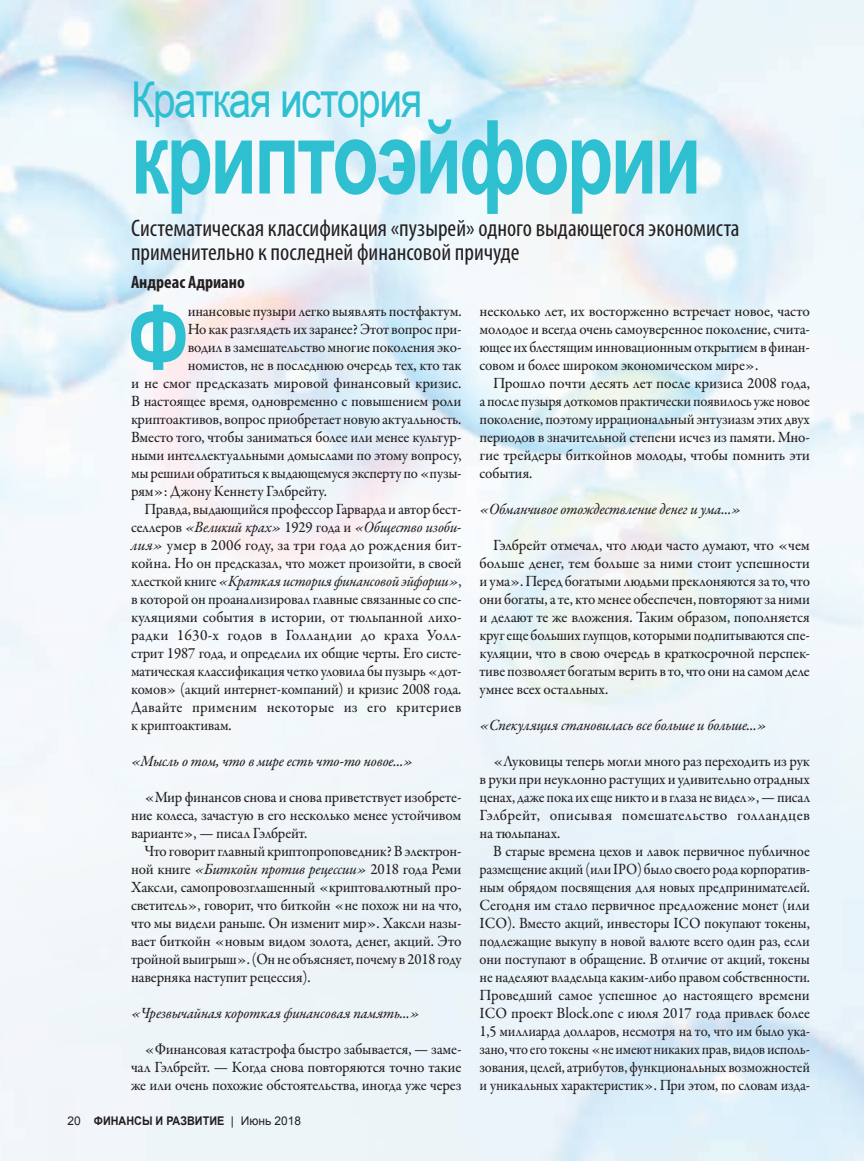
<style>
.page{position:relative;width:864px;height:1161px;background:#fff}
.page>*{position:absolute;margin:0;border:0;box-sizing:border-box;transform-origin:0 0}
.t1{font:700 102.3px "Arial Narrow";letter-spacing:-.03em;color:#2ebfd1;scale:.91 1}
.t2{font:700 91.2px "Arial Narrow";color:#2ebfd1;scale:.95 1}
.t3{font:49.5px "Arial Narrow";letter-spacing:-.03em;color:#2ebfd1}
.t4{font:condensed 24px/24px "Myriad Pro";color:#231f20}
.t5{font:700 condensed 18px "Myriad Pro";color:#231f20}
.t6{font:500 15.75px/18px "Garamond Premr Pro";letter-spacing:-.01em;color:#231f20;text-align:justify;scale:.95 1}
.t7{font:500 15.75px/18px "Garamond Premr Pro";letter-spacing:-.01em;color:#231f20;text-align:justify}
.t8{font:500 15.75px/18px "Garamond Premr Pro";letter-spacing:-.01em;color:#231f20;text-align:justify;scale:.93 1}
.t9{font:500 15.75px/18px "Garamond Premr Pro";letter-spacing:-.01em;color:#231f20;text-align:justify;scale:.94 1}
.t10{font:15.75px "Garamond Premr Pro Med It";letter-spacing:-.01em;color:#231f20;scale:.95 1}
.t11{font:15.75px "Garamond Premr Pro Med It";letter-spacing:-.01em;color:#231f20;scale:.94 1}
.t12{font:500 15.75px "Garamond Premr Pro";letter-spacing:-.01em;color:#231f20;scale:.96 1}
.t13{font:700 12px "Arial";color:#231f20;scale:.9 1}
.s1{font-family:"Garamond Premr Pro";font-weight:500}
.s2{font-family:"Garamond Premr Pro Med It";font-weight:400}
.s3{font-weight:400}
</style>
<div class="page">
<h3 class="t3" style="left:131px;top:63px;width:293px">Краткая история</h3>
<h1 class="t1" style="left:131px;top:80px;width:628px">криптоэйфории</h1>
<h3 class="t4" style="left:131px;top:217px;width:610px">Систематическая классификация «пузырей» одного выдающегося экономиста применительно к последней финансовой причуде</h3>
<p class="t5" style="left:131px;top:272px;width:115px">Андреас Адриано</p>
<h2 class="t2" style="left:128px;top:269px;width:65px">Ф</h2>
<p class="t6" style="left:188px;top:302px;width:290px">инансовые пузыри легко выявлять постфактум.</p>
<p class="t9" style="left:188px;top:320px;width:293px">Но как разглядеть их заранее? Этот вопрос при-</p>
<p class="t6" style="left:188px;top:338px;width:290px">водил в замешательство многие поколения эко-</p>
<p class="t6" style="left:188px;top:356px;width:290px">номистов, не в последнюю очередь тех, кто так</p>
<p class="t7" style="left:131px;top:374px;width:332px">и не смог предсказать мировой финансовый кризис.</p>
<p class="t12" style="left:131px;top:391px;width:346px">В настоящее время, одновременно с повышением роли</p>
<p class="t9" style="left:131px;top:410px;width:353px">криптоактивов, вопрос приобретает новую актуальность.</p>
<p class="t6" style="left:131px;top:428px;width:349px">Вместо того, чтобы заниматься более или менее культур-</p>
<p class="t6" style="left:131px;top:446px;width:349px">ными интеллектуальными домыслами по этому вопросу,</p>
<p class="t8" style="left:131px;top:464px;width:357px">мы решили обратиться к выдающемуся эксперту по «пузы-</p>
<p class="t6" style="left:131px;top:482px;width:208px">рям»: Джону Кеннету Гэлбрейту.</p>
<p class="t9" style="left:145px;top:500px;width:339px">Правда, выдающийся профессор Гарварда и автор бест-</p>
<p class="t11" style="left:131px;top:517px;width:353px"><span class="s1">селлеров</span> «Великий крах» <span class="s1">1929 года и</span> «Общество изоби-</p>
<p class="t7" style="left:131px;top:536px;width:332px"><span class="s2">лия»</span> умер в 2006 году, за три года до рождения бит&shy;койна. Но он предсказал, что может произойти, в своей</p>
<p class="t11" style="left:131px;top:571px;width:353px"><span class="s1">хлесткой книге</span> «Краткая история финансовой эйфории»<span class="s1">,</span></p>
<p class="t9" style="left:131px;top:590px;width:353px">в которой он проанализировал главные связанные со спе&shy;куляциями события в истории, от тюльпанной лихо&shy;радки 1630-х годов в Голландии до краха Уолл&shy;стрит 1987 года, и определил их общие черты. Его систе&shy;матическая классификация четко уловила бы пузырь «дот&shy;комов» (акций интернет-компаний) и кризис 2008 года.<br>Давайте применим некоторые из его критериев к криптоактивам.</p>
<p class="t10" style="left:131px;top:751px;width:299px">«Мысль о том, что в мире есть что-то новое...»</p>
<p class="t6" style="left:131px;top:788px;width:349px;text-indent:13px">«Мир финансов снова и снова приветствует изобрете&shy;ние колеса, зачастую в его несколько менее устойчивом варианте», — писал Гэлбрейт.</p>
<p class="t9" style="left:145px;top:842px;width:339px">Что говорит главный криптопроповедник? В электрон-</p>
<p class="t10" style="left:131px;top:859px;width:349px"><span class="s1">ной книге</span> «Биткойн против рецессии» <span class="s1">2018 года Реми</span></p>
<p class="t6" style="left:131px;top:878px;width:349px">Хаксли, самопровозглашенный «криптовалютный про&shy;светитель», говорит, что биткойн «не похож ни на что, что мы видели раньше. Он изменит мир». Хаксли назы&shy;вает биткойн «новым видом золота, денег, акций. Это тройной выигрыш». (Он не объясняет, почему в 2018 году наверняка наступит рецессия).</p>
<p class="t10" style="left:131px;top:1003px;width:305px">«Чрезвычайная короткая финансовая память...»</p>
<p class="t6" style="left:131px;top:1040px;width:349px;text-indent:13px">«Финансовая катастрофа быстро забывается, — заме&shy;чал Гэлбрейт. — Когда снова повторяются точно такие же или очень похожие обстоятельства, иногда уже через</p>
<p class="t13" style="left:68px;top:1113px;width:261px"><span class="s3">20</span> ФИНАНСЫ И РАЗВИТИЕ <span class="s3">| Июнь 2018</span></p>
<p class="t7" style="left:480px;top:302px;width:332px">несколько лет, их восторженно встречает новое, часто молодое и всегда очень самоуверенное поколение, счита&shy;ющее их блестящим инновационным открытием в финан&shy;совом и более широком экономическом мире».</p>
<p class="t7" style="left:480px;top:374px;width:332px;text-indent:14px">Прошло почти десять лет после кризиса 2008 года, а после пузыря доткомов практически появилось уже новое поколение, поэтому иррациональный энтузиазм этих двух периодов в значительной степени исчез из памяти. Мно&shy;гие трейдеры биткойнов молоды, чтобы помнить эти события.</p>
<p class="t10" style="left:480px;top:499px;width:277px">«Обманчивое отождествление денег и ума...»</p>
<p class="t7" style="left:480px;top:536px;width:332px;text-indent:14px">Гэлбрейт отмечал, что люди часто думают, что «чем больше денег, тем больше за ними стоит успешности и ума». Перед богатыми людьми преклоняются за то, что они богаты, а те, кто менее обеспечен, повторяют за ними и делают те же вложения. Таким образом, пополняется круг еще больших глупцов, которыми подпитываются спе&shy;куляции, что в свою очередь в краткосрочной перспек&shy;тиве позволяет богатым верить в то, что они на самом деле умнее всех остальных.</p>
<p class="t10" style="left:480px;top:715px;width:304px">«Спекуляция становилась все больше и больше...»</p>
<p class="t6" style="left:480px;top:752px;width:349px;text-indent:13px">«Луковицы теперь могли много раз переходить из рук в руки при неуклонно растущих и удивительно отрадных ценах, даже пока их еще никто и в глаза не видел», — писал Гэлбрейт, описывая помешательство голландцев на тюльпанах.</p>
<p class="t8" style="left:480px;top:842px;width:357px;text-indent:14px">В старые времена цехов и лавок первичное публичное размещение акций (или IPO) было своего рода корпоратив&shy;ным обрядом посвящения для новых предпринимателей.<br>Сегодня им стало первичное предложение монет (или ICO). Вместо акций, инвесторы ICO покупают токены, подлежащие выкупу в новой валюте всего один раз, если они поступают в обращение. В отличие от акций, токены не наделяют владельца каким-либо правом собственности.<br>Проведший самое успешное до настоящего времени ICO проект Block.one с июля 2017 года привлек более 1,5 миллиарда долларов, несмотря на то, что им было ука&shy;зано, что его токены «не имеют никаких прав, видов исполь&shy;зования, целей, атрибутов, функциональных возможностей и уникальных характеристик». При этом, по словам изда-</p>
</div>
